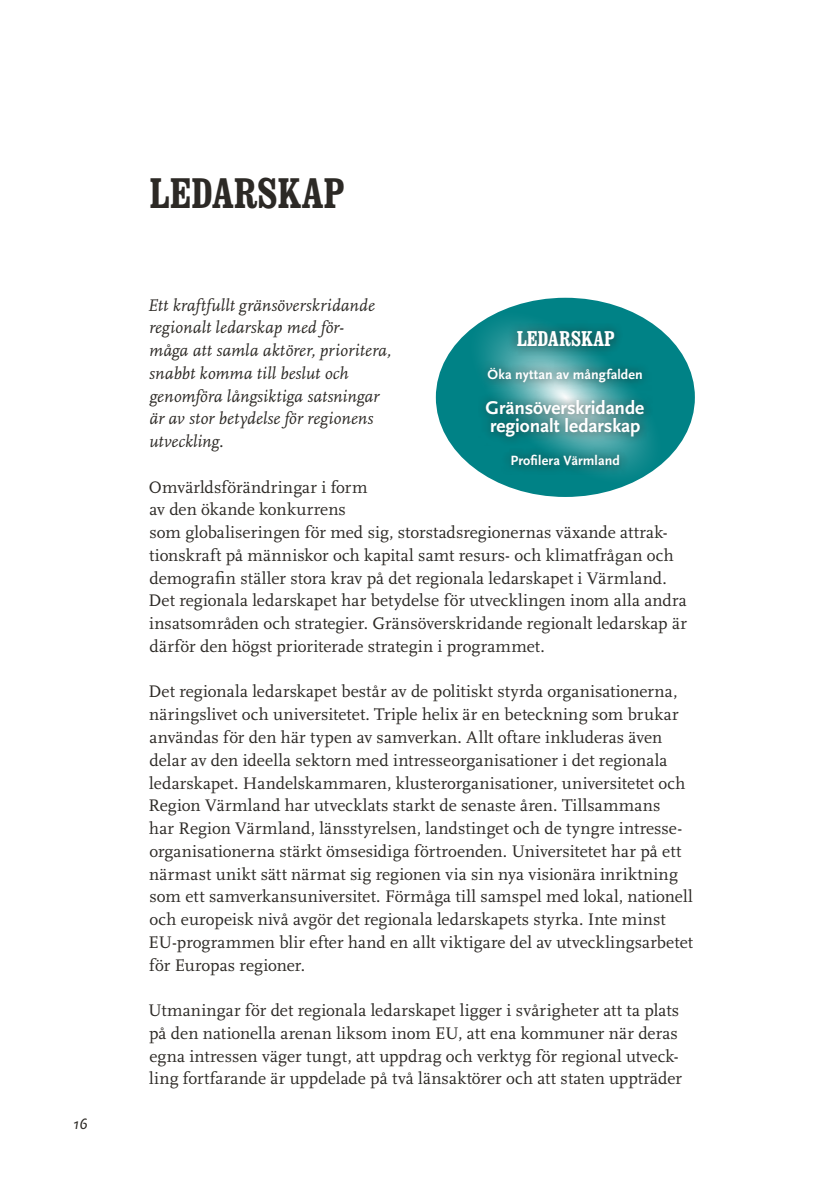
<style>
.page{position:relative;width:819px;height:1191px;background:#fff}
.page>*{position:absolute;margin:0;border:0;box-sizing:border-box;transform-origin:0 0}
.t1{font:700 condensed 42px "Clarendon BT";color:#2c2925}
.t2{font:700 condensed 21px "Clarendon BT";color:#fff}
.t3{font:700 19.25px/17.5px "Scala Sans Pro";letter-spacing:-.005em;color:#fff}
.t4{font:17.5px/22.8px "Scala Pro";letter-spacing:.005em;color:#2c2925}
.t5{font:italic 17.5px/22.8px "Scala Pro";letter-spacing:.01em;color:#2c2925}
.t6{font:italic 15.75px "Scala Sans Pro";color:#2c2925}
.t7{font:700 14px "Scala Sans Pro";letter-spacing:.005em;color:#fff}
</style>
<div class="page">
<svg style="left:436px;top:298px;width:258px;height:199px"></svg>
<div style="left:501px;top:444px;width:127px;height:31px;background:#2c2925;opacity:.75"></div>
<div style="left:477px;top:357px;width:174px;height:34px;background:#2c2925;opacity:.75"></div>
<div style="left:505px;top:319px;width:118px;height:37px;background:#2c2925;opacity:.75"></div>
<div style="left:475px;top:389px;width:178px;height:57px;background:#2c2925;opacity:.75"></div>
<p class="t6" style="left:73px;top:1114px;width:16px">16</p>
<h1 class="t1" style="left:149px;top:167px;width:23px">LEDARSKA</h1>
<h1 class="t1" style="left:323px;top:167px;width:23px">P</h1>
<p class="t5" style="left:147px;top:293px;width:245px">Ett kraftfullt gränsöverskridande regionalt ledarskap med för-<br>måga att samla aktörer, prioritera, snabbt komma till beslut och genomföra långsiktiga satsningar är av stor betydelse för regionens utveckling.</p>
<p class="t4" style="left:148px;top:475px;width:540px">Omvärldsförändringar i form<br>av den ökande konkurrens<br>som globaliseringen för med sig, storstadsregionernas växande attrak&shy;tionskraft på människor och kapital samt resurs- och klimatfrågan och demografin ställer stora krav på det regionala ledarskapet i Värmland.<br>Det regionala ledarskapet har betydelse för utvecklingen inom alla andra insatsområden och strategier. Gränsöverskridande regionalt ledarskap är därför den högst prioriterade strategin i programmet.</p>
<p class="t4" style="left:148px;top:680px;width:546px">Det regionala ledarskapet består av de politiskt styrda organisationerna, näringslivet och universitetet. Triple helix är en beteckning som brukar användas för den här typen av samverkan. Allt oftare inkluderas även delar av den ideella sektorn med intresseorganisationer i det regionala ledarskapet. Handelskammaren, klusterorganisationer, universitetet och Region Värmland har utvecklats starkt de senaste åren. Tillsammans<br>har Region Värmland, länsstyrelsen, landstinget och de tyngre intresse&shy;organisationerna stärkt ömsesidiga förtroenden. Universitetet har på ett närmast unikt sätt närmat sig regionen via sin nya visionära inriktning som ett samverkansuniversitet. Förmåga till samspel med lokal, nationell och europeisk nivå avgör det regionala ledarskapets styrka. Inte minst EU-programmen blir efter hand en allt viktigare del av utvecklingsarbetet för Europas regioner.</p>
<p class="t4" style="left:148px;top:999px;width:535px">Utmaningar för det regionala ledarskapet ligger i svårigheter att ta plats på den nationella arenan liksom inom EU, att ena kommuner när deras egna intressen väger tungt, att uppdrag och verktyg för regional utveck&shy;ling fortfarande är uppdelade på två länsaktörer och att staten uppträder</p>
<p class="t2" style="left:516px;top:325px;width:23px">LEDARSKA</p>
<p class="t2" style="left:604px;top:325px;width:12px">P</p>
<p class="t7" style="left:487px;top:366px;width:157px">Öka nyttan av mångfalden</p>
<p class="t3" style="left:485px;top:399px;width:160px">Gränsöverskridande regionalt ledarskap</p>
<p class="t7" style="left:510px;top:452px;width:111px">Profilera Värmland</p>
</div>
